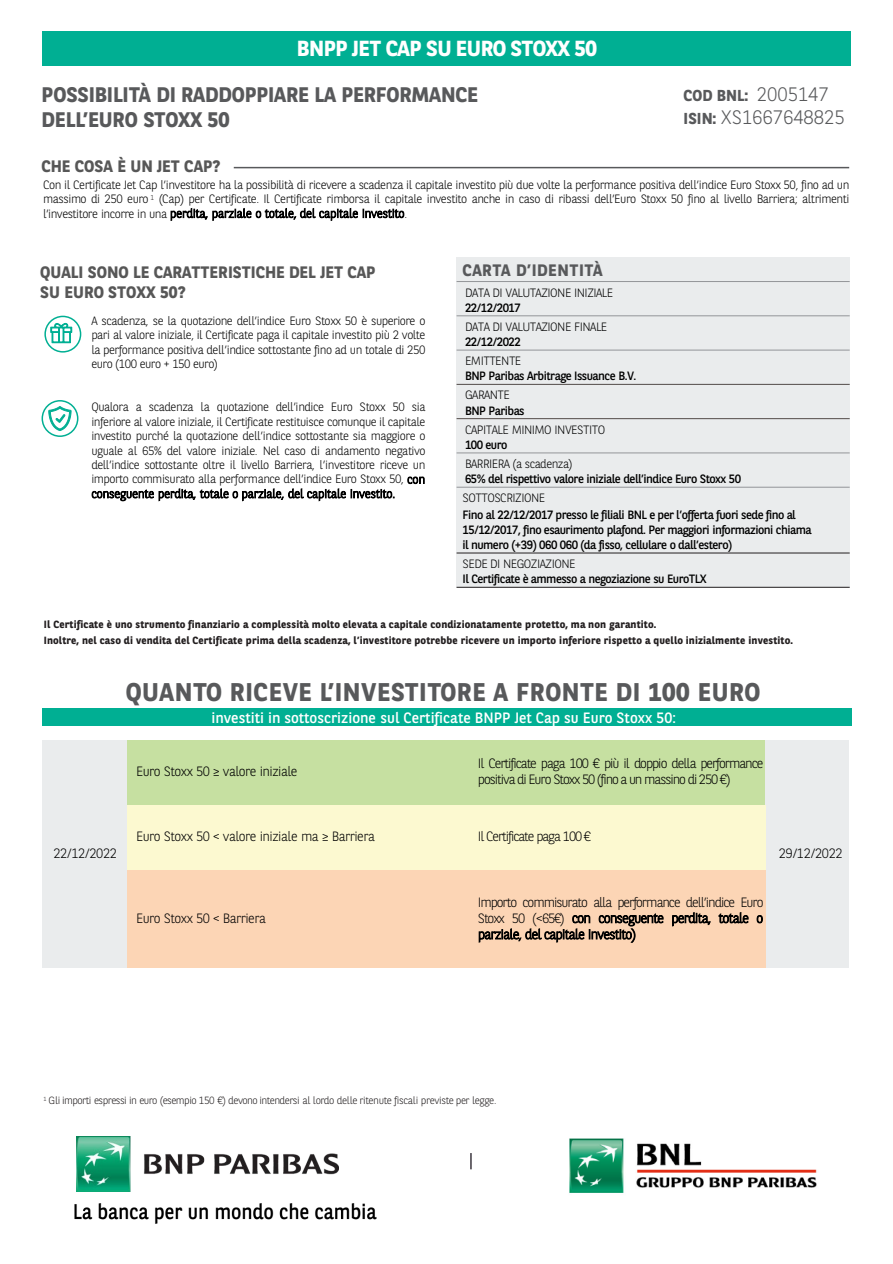
<style>
.page{position:relative;width:893px;height:1264px;background:#fff}
.page>*{position:absolute;margin:0;border:0;box-sizing:border-box;transform-origin:0 0}
.t1{font:700 25.5px "BNPP Sans";letter-spacing:.02em;color:#58595b}
.t2{font:700 21.75px "BNPP Sans";letter-spacing:-.025em;color:#fff}
.t3{font:700 21px "BNPP Sans";letter-spacing:-.01em;color:#58595b}
.t4{font:300 19.5px "BNPP Sans";color:#58595b}
.t5{font:700 16.5px/19.8px "BNPP Sans";color:#575757}
.t6{font:700 16.5px "BNPP Sans";letter-spacing:.03em;color:#58595b}
.t7{font:700 15.9px "BNPP Sans";color:#58595b}
.t8{font:15px "BNPP Sans";color:#fff}
.t9{font:300 13.5px/16.2px "BNPP Sans";letter-spacing:-.055em;color:#000;text-align:justify}
.t10{font:300 13.5px/16.2px "BNPP Sans";letter-spacing:-.08em;color:#000}
.t11{font:300 12px/14.4px "BNPP Sans";letter-spacing:-.04em;color:#000;text-align:justify}
.t12{font:12px/15px "BNPP Sans";letter-spacing:-.04em;color:#000}
.t13{font:700 10.5px "BNPP Sans";letter-spacing:.015em;color:#231f20}
.t14{font:300 10.5px "BNPP Sans";letter-spacing:-.045em;color:#231f20}
.s1{font-weight:300;font-size:19.5px}
.s2{font-weight:700;font-size:15.9px}
</style>
<div class="page">
<svg style="left:470px;top:1153px;width:1px;height:15px"></svg>
<img style="left:76px;top:1136px;width:263px;height:46px">
<img style="left:74px;top:1182px;width:303px;height:42px">
<img style="left:569px;top:1138px;width:248px;height:55px">
<hr style="left:234px;top:167px;width:615px;height:1px;background:#58595b">
<div style="left:42px;top:707px;width:809px;height:18px;background:#00af93"></div>
<div style="left:43px;top:31px;width:807px;height:34px;background:#00af93"></div>
<div style="left:43px;top:740px;width:85px;height:227px;background:#eaeced"></div>
<div style="left:128px;top:740px;width:340px;height:65px;background:#c6e0a1"></div>
<div style="left:468px;top:740px;width:297px;height:65px;background:#c6e0a1"></div>
<div style="left:765px;top:740px;width:83px;height:227px;background:#eaeced"></div>
<div style="left:128px;top:805px;width:340px;height:65px;background:#fcf9d0"></div>
<div style="left:468px;top:805px;width:297px;height:65px;background:#fcf9d0"></div>
<div style="left:128px;top:870px;width:340px;height:97px;background:#fcd5b5"></div>
<div style="left:468px;top:870px;width:297px;height:97px;background:#fcd5b5"></div>
<div style="left:456px;top:257px;width:393px;height:24px;background:#eaeced"></div>
<div style="left:456px;top:281px;width:393px;height:35px;background:#eaeced"></div>
<div style="left:456px;top:316px;width:393px;height:34px;background:#eaeced"></div>
<div style="left:456px;top:350px;width:393px;height:34px;background:#eaeced"></div>
<div style="left:456px;top:384px;width:393px;height:34px;background:#eaeced"></div>
<div style="left:456px;top:418px;width:393px;height:35px;background:#eaeced"></div>
<div style="left:456px;top:453px;width:393px;height:34px;background:#eaeced"></div>
<div style="left:456px;top:487px;width:393px;height:66px;background:#eaeced"></div>
<div style="left:456px;top:553px;width:393px;height:34px;background:#eaeced"></div>
<hr style="left:456px;top:281px;width:393px;height:1px;background:#939598">
<hr style="left:456px;top:315px;width:393px;height:1px;background:#939598">
<hr style="left:456px;top:349px;width:393px;height:1px;background:#939598">
<hr style="left:456px;top:384px;width:393px;height:1px;background:#524b48">
<hr style="left:456px;top:418px;width:393px;height:1px;background:#524b48">
<hr style="left:456px;top:452px;width:393px;height:1px;background:#939598">
<hr style="left:456px;top:486px;width:393px;height:1px;background:#939598">
<hr style="left:456px;top:552px;width:393px;height:1px;background:#231f20">
<hr style="left:456px;top:586px;width:393px;height:1px;background:#231f20">
<svg style="left:51px;top:323px;width:21px;height:20px"></svg>
<div style="left:44px;top:315px;width:37px;height:37px;border:2px solid #00af93;border-radius:50%"></div>
<svg style="left:49px;top:406px;width:22px;height:24px"></svg>
<div style="left:42px;top:400px;width:36px;height:37px;border:2px solid #00af93;border-radius:50%"></div>
<p class="t2" style="left:297px;top:34px;width:301px">BNPP JET CAP SU EURO STOXX 50</p>
<p class="t3" style="left:42px;top:80px;width:438px">POSSIBILITÀ DI RADDOPPIARE LA PERFORMANCE</p>
<p class="t3" style="left:42px;top:106px;width:189px">DELL’EURO STOXX 50</p>
<p class="t5" style="left:41px;top:155px;width:180px">CHE COSA È UN JET CAP?</p>
<p class="t7" style="left:683px;top:85px;width:147px">COD BNL: <span class="s1">2005147</span></p>
<p class="t4" style="left:683px;top:103px;width:163px"><span class="s2">ISIN:</span> XS1667648825</p>
<p class="t11" style="left:43px;top:177px;width:808px">Con il Certificate Jet Cap l’investitore ha la possibilità di ricevere a scadenza il capitale investito più due volte la performance positiva dell’indice Euro Stoxx 50, fino ad un massimo di 250 euro <sup>1</sup> (Cap) per Certificate. Il Certificate rimborsa il capitale investito anche in caso di ribassi dell’Euro Stoxx 50 fino al livello Barriera; altrimenti l’investitore incorre in una perdita, parziale o totale, del capitale investito.</p>
<p class="t5" style="left:40px;top:261px;width:337px">QUALI SONO LE CARATTERISTICHE DEL JET CAP<br>SU EURO STOXX 50?</p>
<p class="t11" style="left:91px;top:313px;width:336px">A scadenza, se la quotazione dell’indice Euro Stoxx 50 è superiore o pari al valore iniziale, il Certificate paga il capitale investito più 2 volte la performance positiva dell’indice sottostante fino ad un totale di 250 euro (100 euro + 150 euro)</p>
<p class="t11" style="left:91px;top:399px;width:336px">Qualora a scadenza la quotazione dell’indice Euro Stoxx 50 sia inferiore al valore iniziale, il Certificate restituisce comunque il capitale investito purché la quotazione dell’indice sottostante sia maggiore o uguale al 65% del valore iniziale. Nel caso di andamento negativo dell’indice sottostante oltre il livello Barriera, l’investitore riceve un importo commisurato alla performance dell’indice Euro Stoxx 50, con conseguente perdita, totale o parziale, del capitale investito.</p>
<p class="t6" style="left:462px;top:259px;width:141px">CARTA D’IDENTITÀ</p>
<p class="t11" style="left:465px;top:284px;width:150px">DATA DI VALUTAZIONE INIZIALE</p>
<p class="t12" style="left:465px;top:299px;width:57px">22/12/2017</p>
<p class="t11" style="left:465px;top:319px;width:144px">DATA DI VALUTAZIONE FINALE</p>
<p class="t12" style="left:465px;top:334px;width:57px">22/12/2022</p>
<p class="t11" style="left:465px;top:353px;width:58px">EMITTENTE</p>
<p class="t12" style="left:465px;top:368px;width:173px">BNP Paribas Arbitrage Issuance B.V.</p>
<p class="t11" style="left:465px;top:387px;width:46px">GARANTE</p>
<p class="t12" style="left:465px;top:402px;width:61px">BNP Paribas</p>
<p class="t11" style="left:465px;top:421px;width:142px">CAPITALE MINIMO INVESTITO</p>
<p class="t12" style="left:465px;top:436px;width:44px">100 euro</p>
<p class="t11" style="left:465px;top:456px;width:109px">BARRIERA (a scadenza)</p>
<p class="t12" style="left:465px;top:471px;width:277px">65% del rispettivo valore iniziale dell’indice Euro Stoxx 50</p>
<p class="t11" style="left:462px;top:490px;width:84px">SOTTOSCRIZIONE</p>
<p class="t12" style="left:462px;top:506px;width:350px">Fino al 22/12/2017 presso le filiali BNL e per l’offerta fuori sede fino al<br>15/12/2017, fino esaurimento plafond. Per maggiori informazioni chiama il numero (+39) 060 060 (da fisso, cellulare o dall’estero)</p>
<p class="t11" style="left:462px;top:556px;width:115px">SEDE DI NEGOZIAZIONE</p>
<p class="t12" style="left:462px;top:571px;width:246px">Il Certificate è ammesso a negoziazione su EuroTLX</p>
<p class="t13" style="left:44px;top:617px;width:614px">Il Certificate è uno strumento finanziario a complessità molto elevata a capitale condizionatamente protetto, ma non garantito.</p>
<p class="t13" style="left:44px;top:633px;width:750px">Inoltre, nel caso di vendita del Certificate prima della scadenza, l’investitore potrebbe ricevere un importo inferiore rispetto a quello inizialmente investito.</p>
<p class="t1" style="left:126px;top:674px;width:636px">QUANTO RICEVE L’INVESTITORE A FRONTE DI 100 EURO</p>
<p class="t8" style="left:211px;top:707px;width:466px">investiti in sottoscrizione sul Certificate BNPP Jet Cap su Euro Stoxx 50:</p>
<p class="t9" style="left:136px;top:762px;width:163px">Euro Stoxx 50 ≥ valore iniziale</p>
<p class="t10" style="left:478px;top:754px;width:287px">Il Certificate paga 100 € più il doppio della performance positiva di Euro Stoxx 50 (fino a un massino di 250 €)</p>
<p class="t9" style="left:53px;top:844px;width:65px">22/12/2022</p>
<p class="t9" style="left:136px;top:827px;width:240px">Euro Stoxx 50 &lt; valore iniziale ma ≥ Barriera</p>
<p class="t10" style="left:478px;top:827px;width:114px">Il Certificate paga 100 €</p>
<p class="t9" style="left:136px;top:909px;width:131px">Euro Stoxx 50 &lt; Barriera</p>
<p class="t9" style="left:478px;top:892px;width:287px">Importo commisurato alla performance dell’indice Euro Stoxx 50 (&lt;65€) con conseguente perdita, totale o parziale, del capitale investito)</p>
<p class="t9" style="left:779px;top:844px;width:65px">29/12/2022</p>
<p class="t14" style="left:43px;top:1093px;width:454px"><sup>1</sup> Gli importi espressi in euro (esempio 150 €) devono intendersi al lordo delle ritenute fiscali previste per legge.</p>
</div>
